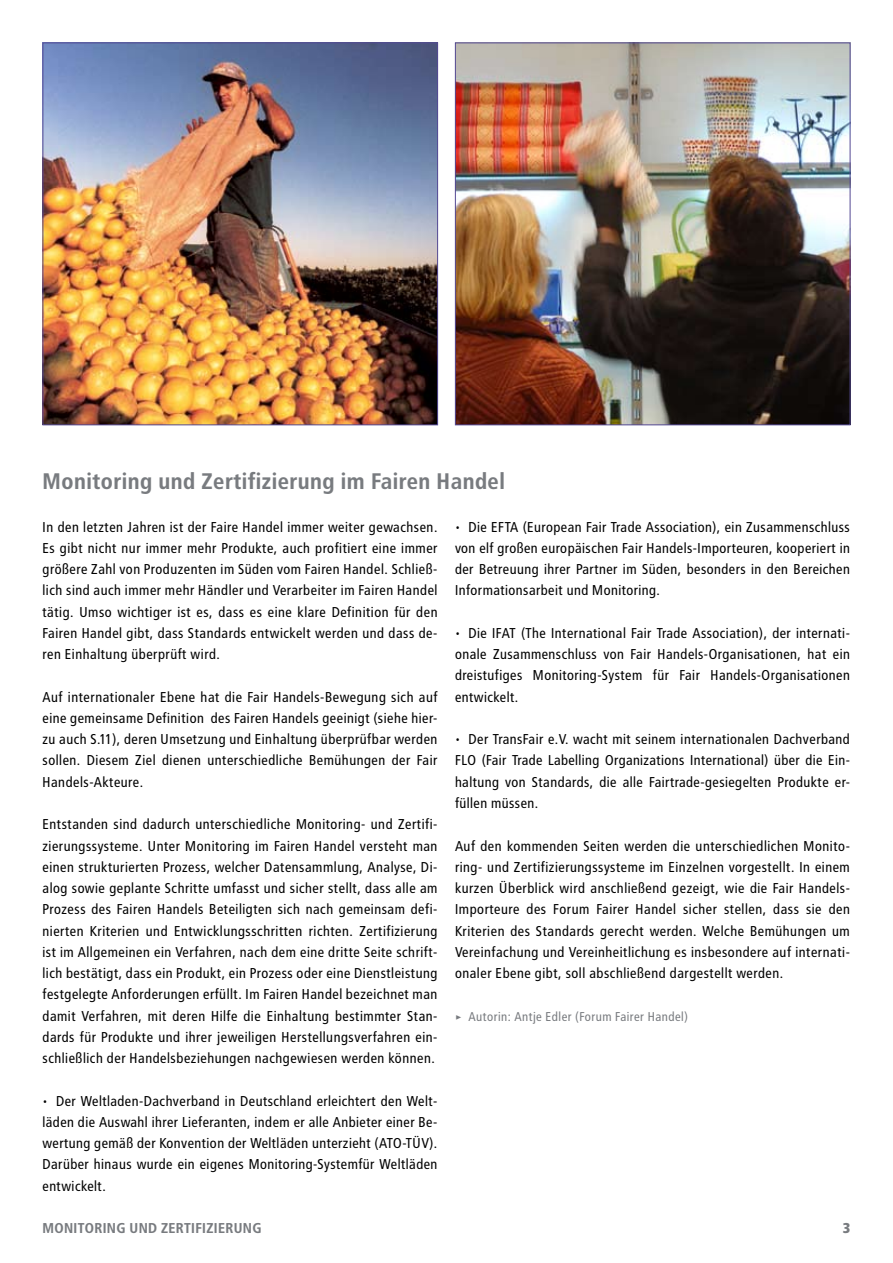
<style>
.page{position:relative;width:893px;height:1263px;background:#fff}
.page>*{position:absolute;margin:0;border:0;box-sizing:border-box;transform-origin:0 0}
.t1{font:700 22.5px "Transit";color:#787b7f}
.t2{font:14.25px/21.3px "Transit";letter-spacing:-.005em;color:#000;text-align:justify}
.t3{font:700 14.25px "Transit";color:#787b7f}
.t4{font:12.75px "Transit";color:#787b7f}
</style>
<div class="page">
<img style="left:457px;top:45px;width:391px;height:378px">
<div style="left:455px;top:43px;width:395px;height:382px;border:1px solid #544994"></div>
<img style="left:45px;top:45px;width:391px;height:378px">
<div style="left:43px;top:43px;width:395px;height:382px;border:1px solid #544994"></div>
<h1 class="t1" style="left:43px;top:468px;width:464px">Monitoring und Zertifizierung im Fairen Handel</h1>
<p class="t2" style="left:43px;top:516px;width:397px">In den letzten Jahren ist der Faire Handel immer weiter gewachsen.<br>Es gibt nicht nur immer mehr Produkte, auch profitiert eine immer größere Zahl von Produzenten im Süden vom Fairen Handel. Schließ&shy;lich sind auch immer mehr Händler und Verarbeiter im Fairen Handel tätig. Umso wichtiger ist es, dass es eine klare Definition für den Fairen Handel gibt, dass Standards entwickelt werden und dass de&shy;ren Einhaltung überprüft wird.</p>
<p class="t2" style="left:43px;top:686px;width:397px">Auf internationaler Ebene hat die Fair Handels-Bewegung sich auf eine gemeinsame Definition des Fairen Handels geeinigt (siehe hier&shy;zu auch S.11), deren Umsetzung und Einhaltung überprüfbar werden sollen. Diesem Ziel dienen unterschiedliche Bemühungen der Fair Handels-Akteure.</p>
<p class="t2" style="left:43px;top:814px;width:397px">Entstanden sind dadurch unterschiedliche Monitoring- und Zertifi&shy;zierungssysteme. Unter Monitoring im Fairen Handel versteht man einen strukturierten Prozess, welcher Datensammlung, Analyse, Di&shy;alog sowie geplante Schritte umfasst und sicher stellt, dass alle am Prozess des Fairen Handels Beteiligten sich nach gemeinsam defi&shy;nierten Kriterien und Entwicklungsschritten richten. Zertifizierung ist im Allgemeinen ein Verfahren, nach dem eine dritte Seite schrift&shy;lich bestätigt, dass ein Produkt, ein Prozess oder eine Dienstleistung festgelegte Anforderungen erfüllt. Im Fairen Handel bezeichnet man damit Verfahren, mit deren Hilfe die Einhaltung bestimmter Stan&shy;dards für Produkte und ihrer jeweiligen Herstellungsverfahren ein&shy;schließlich der Handelsbeziehungen nachgewiesen werden können.</p>
<p class="t2" style="left:43px;top:1090px;width:397px">• Der Weltladen-Dachverband in Deutschland erleichtert den Welt&shy;läden die Auswahl ihrer Lieferanten, indem er alle Anbieter einer Be&shy;wertung gemäß der Konvention der Weltläden unterzieht (ATO-TÜV).<br>Darüber hinaus wurde ein eigenes Monitoring-Systemfür Weltläden entwickelt.</p>
<p class="t2" style="left:455px;top:516px;width:397px">• Die EFTA (European Fair Trade Association), ein Zusammenschluss von elf großen europäischen Fair Handels-Importeuren, kooperiert in der Betreuung ihrer Partner im Süden, besonders in den Bereichen Informationsarbeit und Monitoring.</p>
<p class="t2" style="left:455px;top:622px;width:397px">• Die IFAT (The International Fair Trade Association), der internati&shy;onale Zusammenschluss von Fair Handels-Organisationen, hat ein dreistufiges Monitoring-System für Fair Handels-Organisationen entwickelt.</p>
<p class="t2" style="left:455px;top:729px;width:397px">• Der TransFair e.V. wacht mit seinem internationalen Dachverband FLO (Fair Trade Labelling Organizations International) über die Ein&shy;haltung von Standards, die alle Fairtrade-gesiegelten Produkte er&shy;füllen müssen.</p>
<p class="t2" style="left:455px;top:835px;width:397px">Auf den kommenden Seiten werden die unterschiedlichen Monito&shy;ring- und Zertifizierungssysteme im Einzelnen vorgestellt. In einem kurzen Überblick wird anschließend gezeigt, wie die Fair Handels-Importeure des Forum Fairer Handel sicher stellen, dass sie den Kriterien des Standards gerecht werden. Welche Bemühungen um Vereinfachung und Vereinheitlichung es insbesondere auf internati&shy;onaler Ebene gibt, soll abschließend dargestellt werden.</p>
<p class="t4" style="left:455px;top:1009px;width:235px">&gt; Autorin: Antje Edler (Forum Fairer Handel)</p>
<p class="t3" style="left:43px;top:1220px;width:221px">Monitoring und Zertifizierung</p>
</div>
